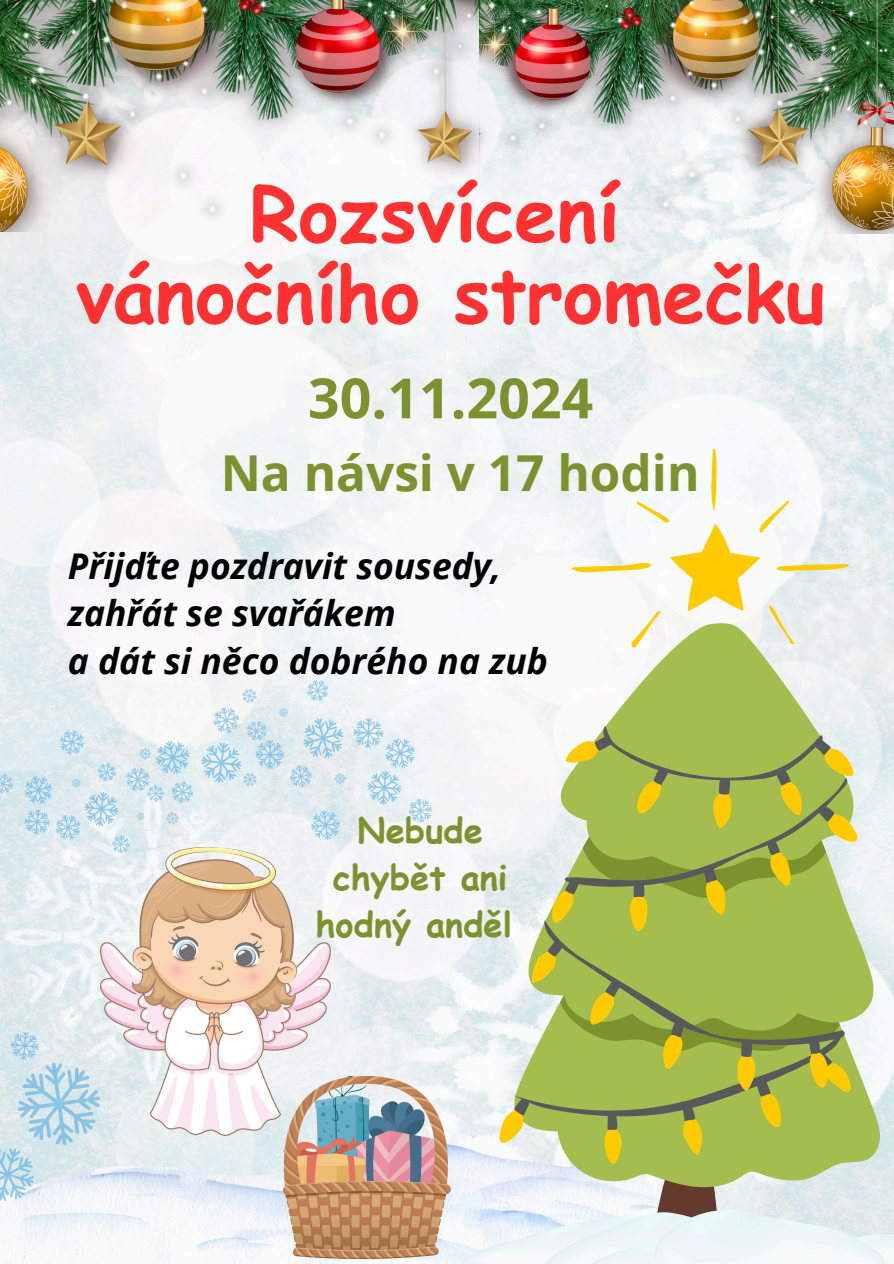
<style>
.page{position:relative;width:894px;height:1264px;background:#fff}
.page>*{position:absolute;margin:0;border:0;box-sizing:border-box;transform-origin:0 0}
.t1{font:700 76.2px/81px "Comic Sans MS";color:#ff3131;text-align:center}
.t2{font:700 55.5px "Open Sans";color:#7b922e}
.t3{font:700 49.5px "Open Sans";color:#7b922e}
.t4{font:italic 700 35.4px "Open Sans";color:#000}
.t5{font:700 34.5px/47.2px "Comic Sans MS";color:#7b922e;text-align:center}
</style>
<div class="page">
<img style="left:0;top:233px;width:893px;height:977px">
<img style="left:0;top:0;width:893px;height:233px">
<img style="left:100px;top:856px;width:231px;height:279px">
<img style="left:0;top:1141px;width:649px;height:122px">
<svg style="left:649px;top:1188px;width:70px;height:22px;background:#826059"></svg>
<svg style="left:514px;top:623px;width:365px;height:565px"></svg>
<svg style="left:499px;top:449px;width:358px;height:714px;fill:#f5f5f5"></svg>
<svg style="left:513px;top:726px;width:334px;height:404px;background:#abbb5e"></svg>
<img style="left:283px;top:1075px;width:167px;height:183px">
<img style="left:460px;top:1210px;width:433px;height:53px">
<svg style="left:0;top:676px;width:436px;height:180px"></svg>
<svg style="left:0;top:1031px;width:100px;height:169px;background:#cce1eb"></svg>
<p class="t1" style="left:76px;top:170px;width:750px">Rozsvícení<br>vánočního stromečku</p>
<p class="t2" style="left:308px;top:359px;width:287px">30.11.2024</p>
<p class="t3" style="left:220px;top:438px;width:480px">Na návsi v 17 hodin</p>
<p class="t4" style="left:68px;top:541px;width:434px">Přijďte pozdravit sousedy,</p>
<p class="t4" style="left:68px;top:588px;width:329px">zahřát se svařákem</p>
<p class="t4" style="left:68px;top:635px;width:481px">a dát si něco dobrého na zub</p>
<p class="t5" style="left:315px;top:805px;width:198px">Nebude chybět ani hodný anděl</p>
</div>
